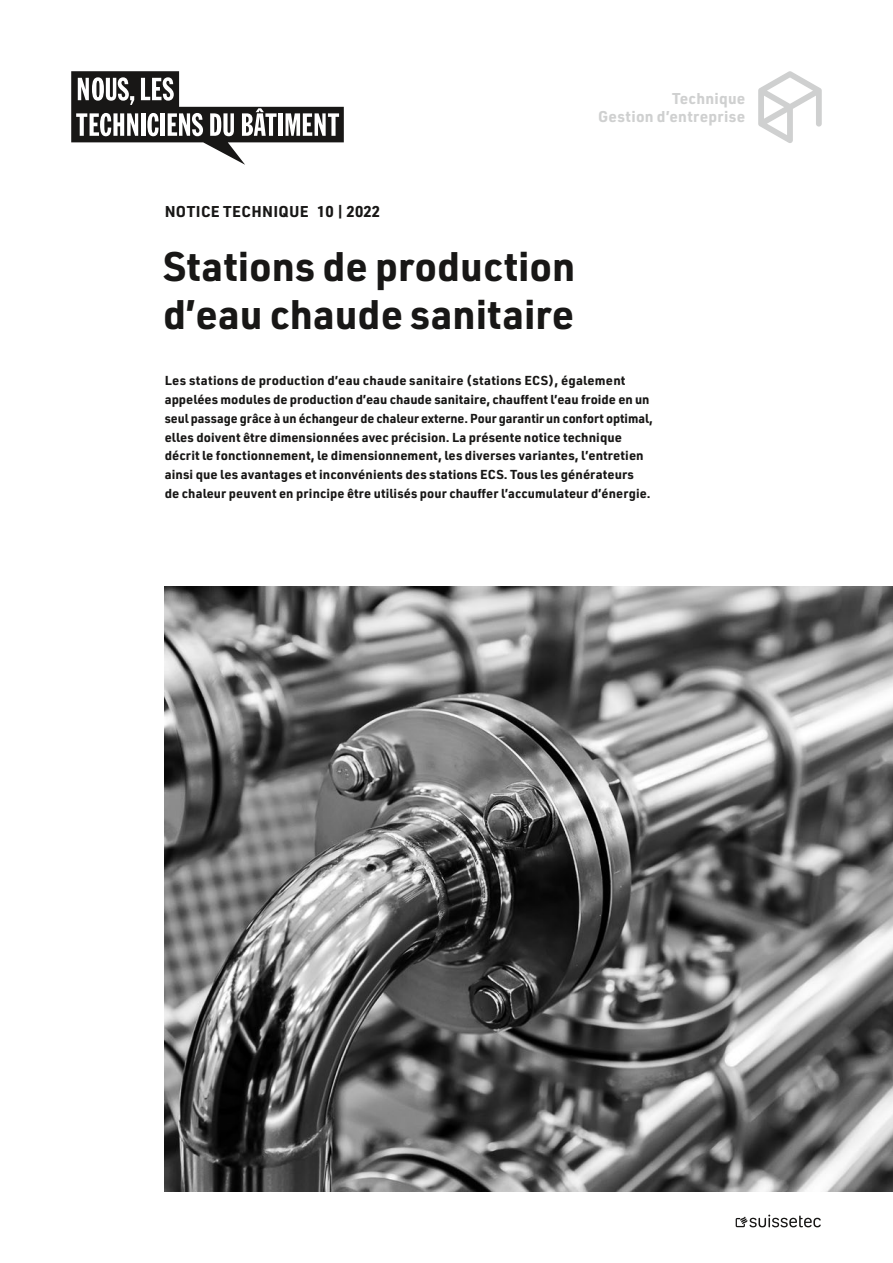
<style>
.page{position:relative;width:893px;height:1263px;background:#fff}
.page>*{position:absolute;margin:0;border:0;box-sizing:border-box;transform-origin:0 0}
.t1{font:700 40.5px/48px "URWDIN";color:#181716}
.t2{font:700 15.3px/18.8px "URWDIN";letter-spacing:.02em;color:#cfd0d0;text-align:right}
.t3{font:700 15.3px "URWDIN";letter-spacing:.02em;color:#181716}
.t4{font:700 12.75px/18.8px "URWDIN";letter-spacing:.005em;color:#181716}
</style>
<div class="page">
<svg style="left:736px;top:1214px;width:85px;height:13px"></svg>
<img style="left:165px;top:586px;width:728px;height:606px">
<svg style="left:71px;top:71px;width:273px;height:94px"></svg>
<svg style="left:758px;top:71px;width:64px;height:72px"></svg>
<p class="t2" style="left:598px;top:88px;width:149px">Technique<br>Gestion d’entreprise</p>
<p class="t3" style="left:165px;top:201px;width:217px">NOTICE TECHNIQUE 10 | 2022</p>
<h1 class="t1" style="left:163px;top:241px;width:414px">Stations de production d’eau chaude sanitaire</h1>
<p class="t4" style="left:165px;top:371px;width:490px">Les stations de production d’eau chaude sanitaire (stations ECS), également appelées modules de production d’eau chaude sanitaire, chauffent l’eau froide en un seul passage grâce à un échangeur de chaleur externe. Pour garantir un confort optimal, elles doivent être dimensionnées avec précision. La présente notice technique décrit le fonctionnement, le dimensionnement, les diverses variantes, l’entretien ainsi que les avantages et inconvénients des stations ECS. Tous les générateurs<br>de chaleur peuvent en principe être utilisés pour chauffer l’accumulateur d’énergie.</p>
</div>
